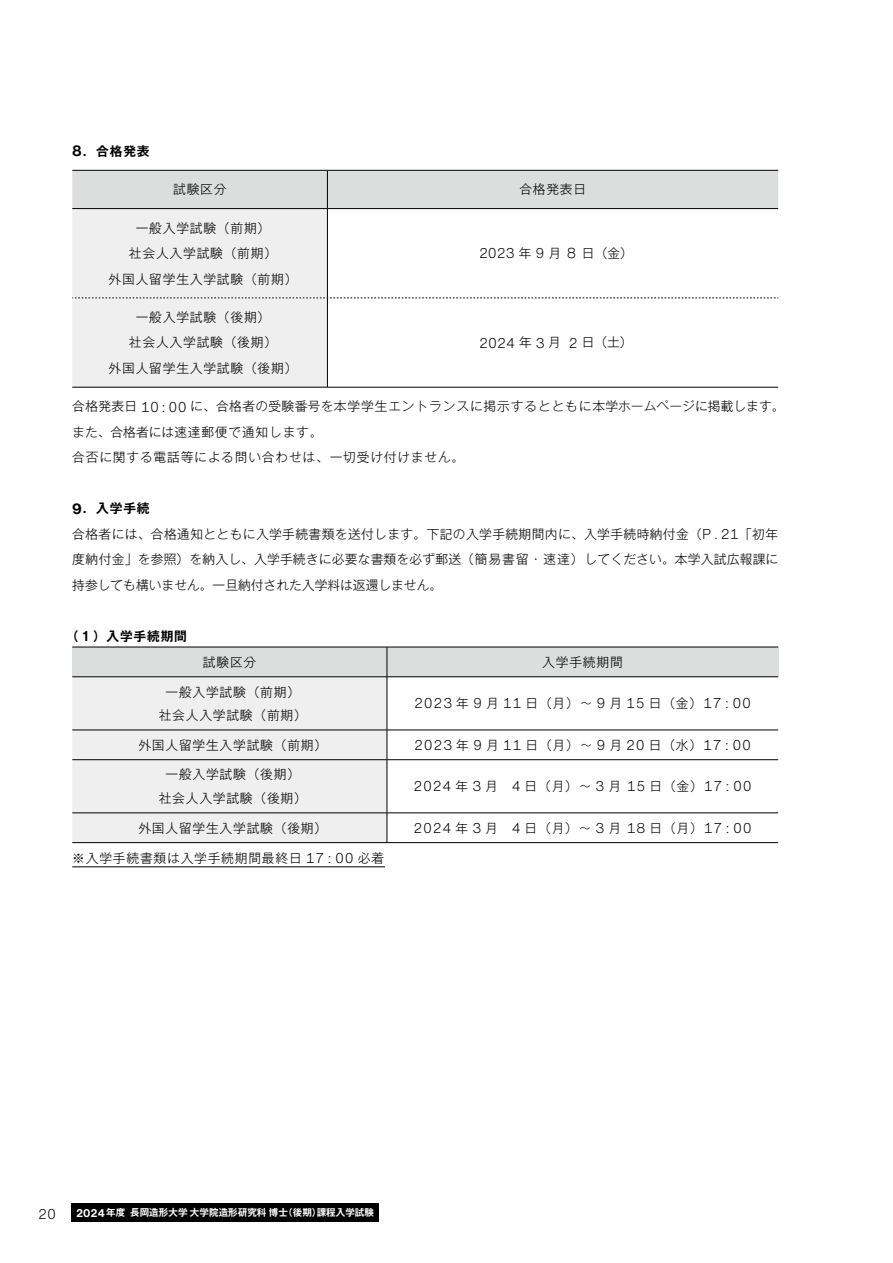
<style>
.page{position:relative;width:893px;height:1263px;background:#fff}
.page>*{position:absolute;margin:0;border:0;box-sizing:border-box;transform-origin:0 0}
.t1{font:300 14.1px "Helvetica Now Text";letter-spacing:.055em;color:#000}
.t2{font:300 12.75px/25.5px "Gothic MB101 Pr 6 N";letter-spacing:.06em;color:#000;text-align:center}
.t3{font:700 12.75px "Gothic MB101 Pr 6 N De";letter-spacing:.06em;color:#000}
.t4{font:700 9.6px "Gothic MB101 Pr 6 N De";color:#fff}
.s1{font-family:"Helvetica Now Text";font-size:14.7px}
.s2{font-family:"Helvetica Now Text";font-size:14.1px}
.s3{font-family:"Gothic MB101 Pr 6 N";font-size:12.75px}
.s4{font-family:"Helvetica Now Text";font-size:10.95px}
</style>
<div class="page">
<div style="left:71px;top:1203px;width:307px;height:18px;background:#000"></div>
<hr style="left:72px;top:866px;width:313px;height:1px;background:#000">
<div style="left:72px;top:171px;width:706px;height:37px;background:#dcdddd"></div>
<div style="left:72px;top:209px;width:255px;height:178px;background:#efefef"></div>
<hr style="left:72px;top:170px;width:255px;height:1px;background:#000">
<hr style="left:327px;top:170px;width:451px;height:1px;background:#000">
<hr style="left:327px;top:171px;width:1px;height:37px;background:#000">
<hr style="left:72px;top:208px;width:255px;height:1px;background:#000">
<hr style="left:327px;top:208px;width:451px;height:1px;background:#000">
<hr style="left:327px;top:209px;width:1px;height:89px;background:#000">
<hr style="left:327px;top:298px;width:1px;height:89px;background:#000">
<hr style="left:72px;top:387px;width:255px;height:1px;background:#000">
<hr style="left:327px;top:387px;width:451px;height:1px;background:#000">
<svg style="left:72px;top:298px;width:706px;height:1px"></svg>
<div style="left:72px;top:647px;width:315px;height:30px;background:#dcdddd"></div>
<div style="left:387px;top:647px;width:391px;height:30px;background:#dcdddd"></div>
<div style="left:72px;top:677px;width:315px;height:165px;background:#efefef"></div>
<hr style="left:72px;top:647px;width:315px;height:1px;background:#000">
<hr style="left:387px;top:647px;width:391px;height:1px;background:#000">
<svg style="left:387px;top:647px;width:1px;height:29px"></svg>
<hr style="left:72px;top:676px;width:315px;height:1px;background:#000">
<hr style="left:387px;top:676px;width:391px;height:1px;background:#000">
<hr style="left:387px;top:677px;width:1px;height:53px;background:#000">
<hr style="left:72px;top:730px;width:315px;height:1px;background:#000">
<hr style="left:387px;top:730px;width:391px;height:1px;background:#000">
<svg style="left:387px;top:730px;width:1px;height:29px"></svg>
<hr style="left:72px;top:759px;width:315px;height:1px;background:#000">
<hr style="left:387px;top:759px;width:391px;height:1px;background:#000">
<hr style="left:387px;top:760px;width:1px;height:53px;background:#000">
<hr style="left:72px;top:813px;width:315px;height:1px;background:#000">
<hr style="left:387px;top:813px;width:391px;height:1px;background:#000">
<svg style="left:387px;top:813px;width:1px;height:29px"></svg>
<hr style="left:72px;top:842px;width:315px;height:1px;background:#000">
<hr style="left:387px;top:842px;width:391px;height:1px;background:#000">
<p class="t3" style="left:72px;top:140px;width:79px"><span class="s1">8</span>．合格発表</p>
<p class="t2" style="left:173px;top:176px;width:55px">試験区分</p>
<p class="t2" style="left:519px;top:176px;width:68px">合格発表日</p>
<p class="t2" style="left:109px;top:214px;width:190px">一般入学試験（前期）<br>社会人入学試験（前期）<br>外国人留学生入学試験（前期）</p>
<p class="t2" style="left:479px;top:239px;width:155px"><span class="s2">2023</span> 年 <span class="s2">9</span> 月８日（金）</p>
<p class="t2" style="left:109px;top:303px;width:190px">一般入学試験（後期）<br>社会人入学試験（後期）<br>外国人留学生入学試験（後期）</p>
<p class="t1" style="left:479px;top:332px;width:155px">2024 <span class="s3">年</span> 3 <span class="s3">月</span> 2 <span class="s3">日（土）</span></p>
<p class="t2" style="left:72px;top:393px;width:714px;text-align:left">合格発表日 <span class="s2">10:00</span> に、合格者の受験番号を本学学生エントランスに掲示するとともに本学ホームページに掲載します。また、合格者には速達郵便で通知します。<br>合否に関する電話等による問い合わせは、一切受け付けません。</p>
<p class="t3" style="left:72px;top:498px;width:79px"><span class="s1">9</span>．入学手続</p>
<p class="t2" style="left:72px;top:520px;width:708px;text-align:justify">合格者には、合格通知とともに入学手続書類を送付します。下記の入学手続期間内に、入学手続時納付金（<span class="s2">P.21</span>「初年度納付金」を参照）を納入し、入学手続きに必要な書類を必ず郵送（簡易書留・速達）してください。本学入試広報課に持参しても構いません。一旦納付された入学料は返還しません。</p>
<p class="t3" style="left:66px;top:626px;width:123px">（１）入学手続期間</p>
<p class="t2" style="left:203px;top:648px;width:55px">試験区分</p>
<p class="t2" style="left:542px;top:648px;width:82px">入学手続期間</p>
<p class="t2" style="left:159px;top:679px;width:150px;line-height:23.4px">一般入学試験（前期）社会人入学試験（前期）</p>
<p class="t1" style="left:414px;top:693px;width:339px">2023 <span class="s3">年</span> 9 <span class="s3">月</span> 11 <span class="s3">日（月）～</span> 9 <span class="s3">月</span> 15 <span class="s3">日（金）</span>17:00</p>
<p class="t2" style="left:138px;top:731px;width:190px">外国人留学生入学試験（前期）</p>
<p class="t1" style="left:414px;top:734px;width:339px">2023 <span class="s3">年</span> 9 <span class="s3">月</span> 11 <span class="s3">日（月）～</span> 9 <span class="s3">月</span> 20 <span class="s3">日（水）</span>17:00</p>
<p class="t2" style="left:159px;top:762px;width:150px;line-height:23.4px">一般入学試験（後期）社会人入学試験（後期）</p>
<p class="t1" style="left:413px;top:776px;width:340px">2024 <span class="s3">年</span> 3 <span class="s3">月</span> 4 <span class="s3">日（月）～</span> 3 <span class="s3">月</span> 15 <span class="s3">日（金）</span>17:00</p>
<p class="t2" style="left:138px;top:814px;width:190px">外国人留学生入学試験（後期）</p>
<p class="t1" style="left:413px;top:817px;width:340px">2024 <span class="s3">年</span> 3 <span class="s3">月</span> 4 <span class="s3">日（月）～</span> 3 <span class="s3">月</span> 18 <span class="s3">日（月）</span>17:00</p>
<p class="t2" style="left:72px;top:844px;width:313px">※入学手続書類は入学手続期間最終日 <span class="s2">17:00</span> 必着</p>
<p class="t1" style="left:38px;top:1203px;width:19px">20</p>
<p class="t4" style="left:76px;top:1204px;width:300px"><span class="s4">2024</span>年度 長岡造形大学大学院造形研究科博士（後期）課程入学試験</p>
</div>
